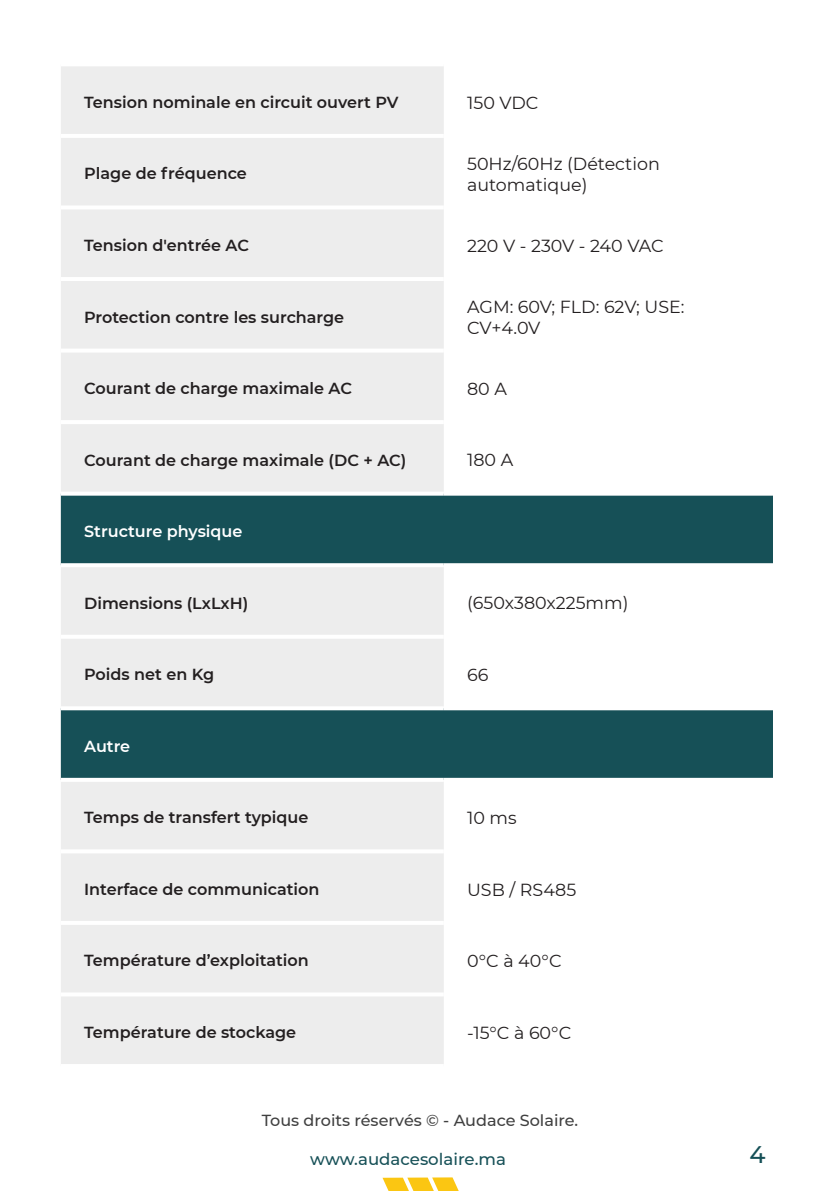
<style>
.page{position:relative;width:840px;height:1191px;background:#fff}
.page>*{position:absolute;margin:0;border:0;box-sizing:border-box;transform-origin:0 0}
.t1{font:500 24px "Montserrat";color:#165057}
.t2{font:17.4px "Montserrat";color:#231f20}
.t3{font:500 16.6px "Montserrat";color:#165057}
.t4{font:600 16px "Montserrat";color:#231f20}
.t5{font:500 16px "Montserrat";color:#404040}
.t6{font:600 16px "Montserrat";color:#fff}
</style>
<div class="page">
<svg style="left:382px;top:1177px;width:77px;height:14px"></svg>
<div style="left:61px;top:66px;width:382px;height:998px;background:#ededed"></div>
<div style="left:61px;top:495px;width:711px;height:68px;background:#165057"></div>
<div style="left:61px;top:710px;width:711px;height:68px;background:#165057"></div>
<hr style="left:61px;top:134px;width:382px;height:4px;background:#fff">
<hr style="left:61px;top:205px;width:382px;height:4px;background:#fff">
<hr style="left:61px;top:277px;width:382px;height:4px;background:#fff">
<hr style="left:61px;top:348px;width:382px;height:4px;background:#fff">
<hr style="left:61px;top:420px;width:382px;height:4px;background:#fff">
<hr style="left:61px;top:491px;width:382px;height:4px;background:#fff">
<svg style="left:61px;top:563px;width:382px;height:4px"></svg>
<svg style="left:443px;top:563px;width:329px;height:2px"></svg>
<hr style="left:61px;top:635px;width:382px;height:4px;background:#fff">
<hr style="left:61px;top:706px;width:382px;height:4px;background:#fff">
<hr style="left:61px;top:778px;width:382px;height:4px;background:#fff">
<hr style="left:61px;top:849px;width:382px;height:4px;background:#fff">
<hr style="left:61px;top:921px;width:382px;height:4px;background:#fff">
<hr style="left:61px;top:992px;width:382px;height:4px;background:#fff">
<p class="t4" style="left:84px;top:91px;width:315px">Tension nominale en circuit ouvert PV</p>
<p class="t2" style="left:467px;top:90px;width:73px">150 VDC</p>
<p class="t4" style="left:84px;top:162px;width:164px">Plage de fréquence</p>
<p class="t2" style="left:467px;top:151px;width:194px">50Hz/60Hz (Détection</p>
<p class="t2" style="left:467px;top:172px;width:122px">automatique(</p>
<p class="t4" style="left:84px;top:234px;width:166px">Tension d'entrée AC</p>
<p class="t2" style="left:467px;top:233px;width:198px">220 V - 230V - 240 VAC</p>
<p class="t4" style="left:84px;top:305px;width:261px">Protection contre les surcharge</p>
<p class="t2" style="left:467px;top:295px;width:219px">AGM: 60V; FLD: 62V; USE:</p>
<p class="t2" style="left:467px;top:315px;width:75px">CV+4.0V</p>
<p class="t4" style="left:84px;top:377px;width:269px">Courant de charge maximale AC</p>
<p class="t2" style="left:467px;top:377px;width:41px">80 A</p>
<p class="t4" style="left:84px;top:448px;width:323px">Courant de charge maximale (DC + AC)</p>
<p class="t2" style="left:467px;top:448px;width:48px">180 A</p>
<p class="t6" style="left:84px;top:520px;width:160px">Structure physique</p>
<p class="t4" style="left:84px;top:591px;width:165px">Dimensions (LxLxH)</p>
<p class="t2" style="left:467px;top:591px;width:163px">(650x380x225mm(</p>
<p class="t4" style="left:84px;top:663px;width:131px">Poids net en Kg</p>
<p class="t2" style="left:467px;top:663px;width:23px">66</p>
<p class="t6" style="left:84px;top:735px;width:48px">Autre</p>
<p class="t4" style="left:84px;top:806px;width:226px">Temps de transfert typique</p>
<p class="t2" style="left:467px;top:806px;width:51px">10 ms</p>
<p class="t4" style="left:84px;top:878px;width:237px">Interface de communication</p>
<p class="t2" style="left:467px;top:877px;width:111px">USB / RS485</p>
<p class="t4" style="left:84px;top:949px;width:226px">Température d’exploitation</p>
<p class="t2" style="left:467px;top:949px;width:96px">0°C à 40°C</p>
<p class="t4" style="left:84px;top:1021px;width:213px">Température de stockage</p>
<p class="t2" style="left:467px;top:1020px;width:106px">-15°C à 60°C</p>
<p class="t5" style="left:261px;top:1109px;width:318px">Tous droits réservés © - Audace Solaire.</p>
<p class="t3" style="left:310px;top:1147px;width:197px">www.audacesolaire.ma</p>
<h1 class="t1" style="left:749px;top:1137px;width:18px">4</h1>
</div>
